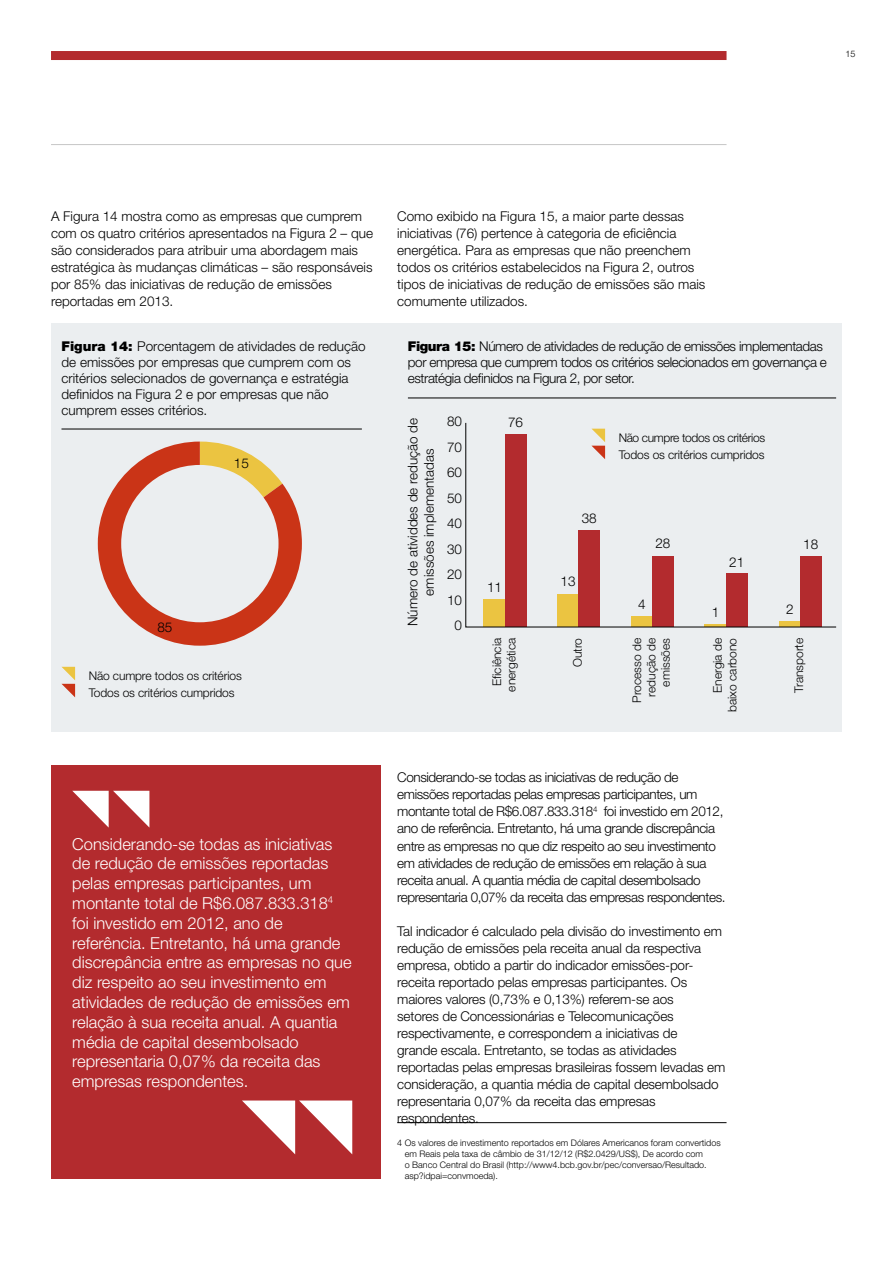
<style>
.page{position:relative;width:893px;height:1263px;background:#fff}
.page>*{position:absolute;margin:0;border:0;box-sizing:border-box;transform-origin:0 0}
.t1{font:300 16.5px/19.8px "Helvetica Neue LT Std";color:#fff}
.t2{font:300 13.5px/17px "Helvetica Neue LT Std";letter-spacing:-.01em;color:#000}
.t3{font:300 13.5px/17px "Helvetica Neue LT Std";letter-spacing:-.03em;color:#000}
.t4{font:300 12px/14.4px "Helvetica Neue LT Std";letter-spacing:-.01em;color:#000;text-align:right}
.t5{font:300 12px/17px "Helvetica Neue LT Std";letter-spacing:-.03em;color:#000}
.t6{font:300 9px/10.8px "Helvetica Neue LT Std";color:#000}
.s1{font-family:"Helvetica Neue";font-weight:900}
</style>
<div class="page">
<div style="left:51px;top:51px;width:675px;height:9px;background:#b32b2e"></div>
<hr style="left:51px;top:144px;width:675px;height:1px;background:#c6c6c6">
<div style="left:51px;top:323px;width:791px;height:408px;background:#ebeef0"></div>
<svg style="left:98px;top:442px;width:204px;height:204px"></svg>
<div style="left:121px;top:465px;width:158px;height:157px;background:#ebeef0;border-radius:50%"></div>
<hr style="left:61px;top:429px;width:301px;height:1px;background:#000">
<svg style="left:61px;top:667px;width:14px;height:30px"></svg>
<svg style="left:465px;top:422px;width:372px;height:205px"></svg>
<hr style="left:408px;top:398px;width:428px;height:1px;background:#000">
<div style="left:51px;top:765px;width:329px;height:414px;background:#b32b2e"></div>
<svg style="left:242px;top:1100px;width:110px;height:54px"></svg>
<svg style="left:72px;top:791px;width:77px;height:36px"></svg>
<hr style="left:397px;top:1122px;width:329px;height:1px;background:#000">
<p class="t6" style="left:845px;top:49px;width:12px">15</p>
<p class="t2" style="left:51px;top:208px;width:324px">A Figura 14 mostra como as empresas que cumprem com os quatro critérios apresentados na Figura 2 – que são considerados para atribuir uma abordagem mais estratégica às mudanças climáticas – são responsáveis por 85% das iniciativas de redução de emissões reportadas em 2013.</p>
<p class="t2" style="left:61px;top:337px;width:306px;line-height:16.2px"><span class="s1">Figura 14:</span> Porcentagem de atividades de redução de emissões por empresas que cumprem com os critérios selecionados de governança e estratégia definidos na Figura 2 e por empresas que não cumprem esses critérios.</p>
<p class="t2" style="left:157px;top:618px;width:17px">85</p>
<p class="t2" style="left:234px;top:454px;width:17px">15</p>
<p class="t4" style="left:89px;top:667px;width:155px;line-height:17px;text-align:left">Não cumpre todos os critérios<br>Todos os critérios cumpridos</p>
<p class="t2" style="left:397px;top:208px;width:310px">Como exibido na Figura 15, a maior parte dessas iniciativas (76) pertence à categoria de eficiência energética. Para as empresas que não preenchem todos os critérios estabelecidos na Figura 2, outros tipos de iniciativas de redução de emissões são mais comumente utilizados.</p>
<p class="t3" style="left:408px;top:337px;width:421px;line-height:16.2px"><span class="s1">Figura 15:</span> Número de atividades de redução de emissões implementadas por empresa que cumprem todos os critérios selecionados em governança e estratégia definidos na Figura 2, por setor.</p>
<p class="t2" style="left:447px;top:408px;width:17px;line-height:25.5px;text-align:justify">80<br>70<br>60<br>50<br>40<br>30<br>20<br>10</p>
<p class="t2" style="left:508px;top:414px;width:17px">76</p>
<p class="t2" style="left:404px;top:626px;width:210px;rotate:-90deg">Número de atividdes de redução de</p>
<p class="t5" style="left:619px;top:429px;width:148px">Não cumpre todos os critérios<br>Todos os critérios cumpridos</p>
<p class="t2" style="left:420px;top:596px;width:149px;rotate:-90deg">emissões implementadas</p>
<p class="t2" style="left:582px;top:510px;width:17px">38</p>
<p class="t2" style="left:655px;top:534px;width:17px">28</p>
<p class="t2" style="left:803px;top:535px;width:17px">18</p>
<p class="t2" style="left:729px;top:553px;width:17px">21</p>
<p class="t2" style="left:561px;top:573px;width:17px">13</p>
<p class="t2" style="left:487px;top:579px;width:17px">11</p>
<p class="t2" style="left:638px;top:596px;width:9px">4</p>
<p class="t2" style="left:786px;top:601px;width:9px">2</p>
<p class="t2" style="left:712px;top:603px;width:9px">1</p>
<p class="t2" style="left:454px;top:617px;width:9px">0</p>
<p class="t4" style="left:489px;top:692px;width:55px;text-align:center;rotate:-90deg">Eficiência energética</p>
<p class="t4" style="left:570px;top:667px;width:31px;rotate:-90deg">Outro</p>
<p class="t4" style="left:629px;top:703px;width:66px;rotate:-90deg">Processo de redução de emissões</p>
<p class="t4" style="left:710px;top:712px;width:76px;rotate:-90deg">Energia de baixo carbono</p>
<p class="t4" style="left:791px;top:693px;width:56px;rotate:-90deg">Transporte</p>
<p class="t1" style="left:72px;top:833px;width:281px">Considerando-se todas as iniciativas de redução de emissões reportadas pelas empresas participantes, um montante total de R$6.087.833.318<sup>4 </sup>foi investido em 2012, ano de referência. Entretanto, há uma grande discrepância entre as empresas no que diz respeito ao seu investimento em atividades de redução de emissões em relação à sua receita anual. A quantia média de capital desembolsado representaria 0,07% da receita das empresas respondentes.</p>
<p class="t3" style="left:397px;top:769px;width:330px">Considerando-se todas as iniciativas de redução de emissões reportadas pelas empresas participantes, um montante total de R$6.087.833.318<sup>4</sup> foi investido em 2012, ano de referência. Entretanto, há uma grande discrepância entre as empresas no que diz respeito ao seu investimento em atividades de redução de emissões em relação à sua receita anual. A quantia média de capital desembolsado representaria 0,07% da receita das empresas respondentes.</p>
<p class="t2" style="left:397px;top:922px;width:330px">Tal indicador é calculado pela divisão do investimento em redução de emissões pela receita anual da respectiva empresa, obtido a partir do indicador emissões-por&shy;receita reportado pelas empresas participantes. Os maiores valores (0,73% e 0,13%) referem-se aos<br>setores de Concessionárias e Telecomunicações respectivamente, e correspondem a iniciativas de<br>grande escala. Entretanto, se todas as atividades reportadas pelas empresas brasileiras fossem levadas em consideração, a quantia média de capital desembolsado representaria 0,07% da receita das empresas respondentes.</p>
<p class="t6" style="left:405px;top:1137px;width:317px;text-indent:-8px">4 Os valores de investimento reportados em Dólares Americanos foram convertidos em Reais pela taxa de câmbio de 31/12/12 (R$2.0429/US$), De acordo com<br>o Banco Central do Brasil (http://www4.bcb.gov.br/pec/conversao/Resultado. asp?idpai=convmoeda).</p>
</div>
